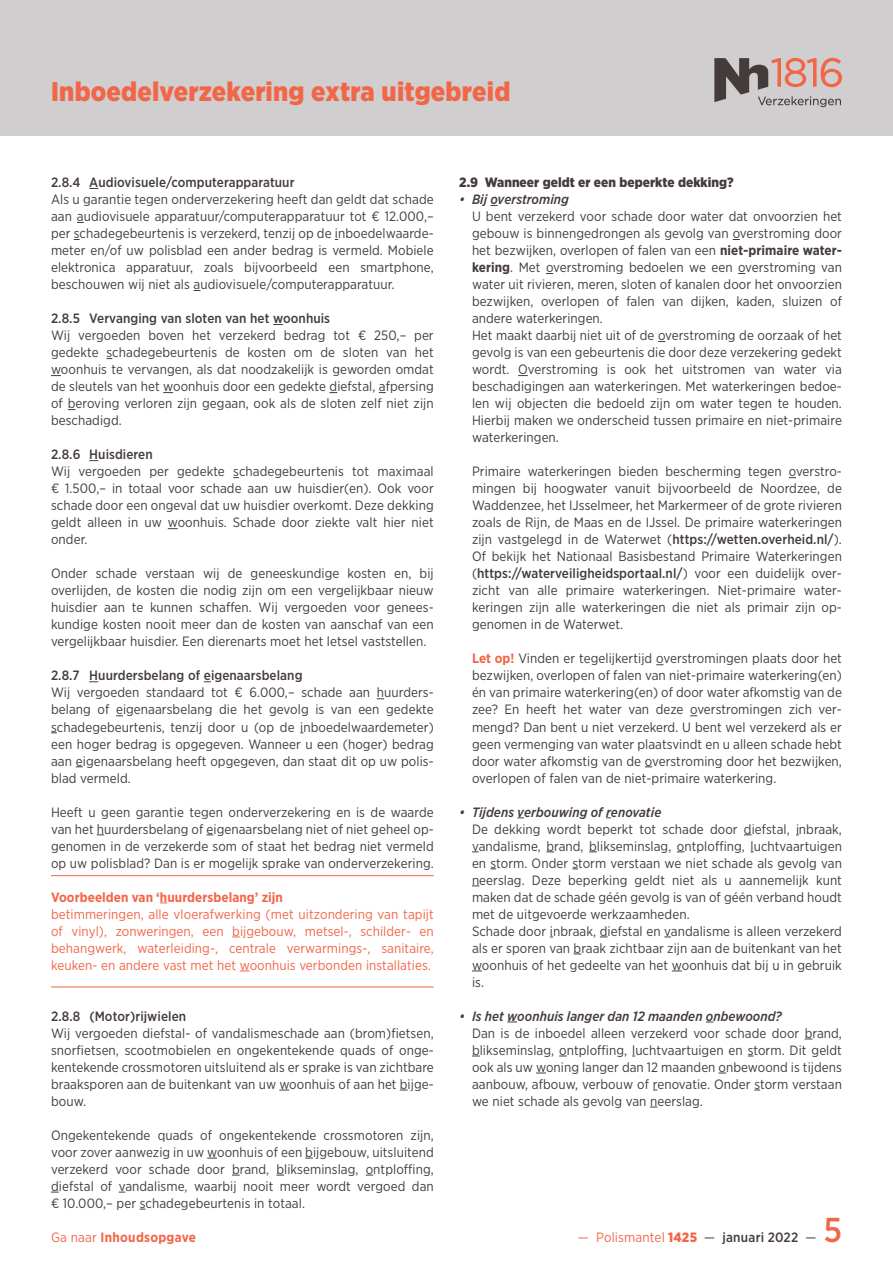
<style>
.page{position:relative;width:893px;height:1263px;background:#fff}
.page>*{position:absolute;margin:0;border:0;box-sizing:border-box;transform-origin:0 0}
.t1{font:500 34.5px "Gotham Narrow";color:#f26648}
.t2{font:900 27px "Gotham Narrow";letter-spacing:.01em;color:#f26648}
.t3{font:13.5px/17px "Gotham Narrow";letter-spacing:.005em;color:#443c3a;text-align:justify}
.t4{font:13.5px/17px "Gotham Narrow";letter-spacing:.005em;color:#f26648;text-align:justify}
.t5{font:500 13.5px "Gotham Narrow";letter-spacing:.005em;color:#443c3a}
.t6{font:italic 500 13.5px "Gotham Narrow";letter-spacing:.005em;color:#443c3a}
.t7{font:700 13.5px "Gotham Narrow";letter-spacing:.005em;color:#f26648}
.t8{font:900 13.5px "Gotham Narrow";letter-spacing:.005em;color:#443c3a}
.s1{font-weight:400}
.s2{font-weight:700}
.s3{font-weight:500}
.s4{font-weight:700;color:#f26648}
.s5{font-weight:900}
.s6{color:#443c3a}
.s7{font-weight:500;color:#443c3a}
</style>
<div class="page">
<hr style="left:51px;top:875px;width:383px;height:1px;background:#f26648">
<hr style="left:51px;top:986px;width:383px;height:1px;background:#f26648">
<div style="left:0;top:0;width:893px;height:136px;background:#d0cece"></div>
<svg style="left:714px;top:58px;width:128px;height:49px"></svg>
<h2 class="t2" style="left:51px;top:73px;width:461px">Inboedelverzekering extra uitgebreid</h2>
<p class="t5" style="left:51px;top:174px;width:245px">2.8.4 Audiovisuele/computerapparatuur</p>
<p class="t3" style="left:51px;top:191px;width:384px">Als u garantie tegen onderverzekering heeft dan geldt dat schade aan audiovisuele apparatuur/computerapparatuur tot € 12.000,– per schadegebeurtenis is verzekerd, tenzij op de inboedelwaarde&shy;meter en/of uw polisblad een ander bedrag is vermeld. Mobiele elektronica apparatuur, zoals bijvoorbeeld een smartphone, beschouwen wij niet als audiovisuele/computerapparatuur.</p>
<p class="t5" style="left:51px;top:310px;width:281px">2.8.5 Vervanging van sloten van het woonhuis</p>
<p class="t3" style="left:51px;top:327px;width:384px">Wij vergoeden boven het verzekerd bedrag tot € 250,– per gedekte schadegebeurtenis de kosten om de sloten van het woonhuis te vervangen, als dat noodzakelijk is geworden omdat de sleutels van het woonhuis door een gedekte diefstal, afpersing of beroving verloren zijn gegaan, ook als de sloten zelf niet zijn beschadigd.</p>
<p class="t5" style="left:51px;top:446px;width:103px">2.8.6 Huisdieren</p>
<p class="t3" style="left:51px;top:463px;width:384px">Wij vergoeden per gedekte schadegebeurtenis tot maximaal € 1.500,– in totaal voor schade aan uw huisdier(en). Ook voor schade door een ongeval dat uw huisdier overkomt. Deze dekking geldt alleen in uw woonhuis. Schade door ziekte valt hier niet onder.</p>
<p class="t3" style="left:51px;top:565px;width:384px">Onder schade verstaan wij de geneeskundige kosten en, bij overlijden, de kosten die nodig zijn om een vergelijkbaar nieuw huisdier aan te kunnen schaffen. Wij vergoeden voor genees&shy;kundige kosten nooit meer dan de kosten van aanschaf van een vergelijkbaar huisdier. Een dierenarts moet het letsel vaststellen.</p>
<p class="t5" style="left:51px;top:667px;width:253px">2.8.7 Huurdersbelang of eigenaarsbelang</p>
<p class="t3" style="left:51px;top:684px;width:384px">Wij vergoeden standaard tot € 6.000,– schade aan huurders&shy;belang of eigenaarsbelang die het gevolg is van een gedekte schadegebeurtenis, tenzij door u (op de inboedelwaardemeter) een hoger bedrag is opgegeven. Wanneer u een (hoger) bedrag aan eigenaarsbelang heeft opgegeven, dan staat dit op uw polis&shy;blad vermeld.</p>
<p class="t3" style="left:51px;top:803px;width:384px">Heeft u geen garantie tegen onderverzekering en is de waarde van het huurdersbelang of eigenaarsbelang niet of niet geheel op&shy;genomen in de verzekerde som of staat het bedrag niet vermeld op uw polisblad? Dan is er mogelijk sprake van onderverzekering.</p>
<p class="t7" style="left:51px;top:888px;width:233px">Voorbeelden van ‘huurdersbelang’ zijn</p>
<p class="t4" style="left:51px;top:905px;width:384px">betimmeringen, alle vloerafwerking (met uitzondering van tapijt of vinyl), zonweringen, een bijgebouw, metsel-, schilder- en behangwerk, waterleiding-, centrale verwarmings-, sanitaire, keuken- en andere vast met het woonhuis verbonden installaties.</p>
<p class="t5" style="left:51px;top:1007px;width:137px">2.8.8 (Motor)rijwielen</p>
<p class="t3" style="left:51px;top:1024px;width:384px">Wij vergoeden diefstal- of vandalismeschade aan (brom)fietsen, snorfietsen, scootmobielen en ongekentekende quads of onge&shy;kentekende crossmotoren uitsluitend als er sprake is van zichtbare braaksporen aan de buitenkant van uw woonhuis of aan het bijge&shy;bouw.</p>
<p class="t3" style="left:51px;top:1126px;width:384px">Ongekentekende quads of ongekentekende crossmotoren zijn, voor zover aanwezig in uw woonhuis of een bijgebouw, uitsluitend verzekerd voor schade door brand, blikseminslag, ontploffing, diefstal of vandalisme, waarbij nooit meer wordt vergoed dan € 10.000,– per schadegebeurtenis in totaal.</p>
<p class="t7" style="left:51px;top:1228px;width:147px"><span class="s1">Ga naar</span> Inhoudsopgave</p>
<p class="t8" style="left:459px;top:173px;width:276px">2.9 Wanneer geldt er een beperkte dekking?</p>
<p class="t6" style="left:459px;top:191px;width:111px">• Bij overstroming</p>
<p class="t3" style="left:472px;top:208px;width:371px;text-align:left">U bent verzekerd voor schade door water dat onvoorzien het gebouw is binnengedrongen als gevolg van overstroming door het bezwijken, overlopen of falen van een <span class="s2">niet-primaire water&shy;kering</span>. Met overstroming bedoelen we een overstroming van water uit rivieren, meren, sloten of kanalen door het onvoorzien bezwijken, overlopen of falen van dijken, kaden, sluizen of andere waterkeringen.<br>Het maakt daarbij niet uit of de overstroming de oorzaak of het gevolg is van een gebeurtenis die door deze verzekering gedekt wordt. Overstroming is ook het uitstromen van water via beschadigingen aan waterkeringen. Met waterkeringen bedoe&shy;len wij objecten die bedoeld zijn om water tegen te houden.<br>Hierbij maken we onderscheid tussen primaire en niet-primaire waterkeringen.</p>
<p class="t3" style="left:472px;top:463px;width:371px">Primaire waterkeringen bieden bescherming tegen overstro&shy;mingen bij hoogwater vanuit bijvoorbeeld de Noordzee, de Waddenzee, het IJsselmeer, het Markermeer of de grote rivieren zoals de Rijn, de Maas en de IJssel. De primaire waterkeringen zijn vastgelegd in de Waterwet (<span class="s3">https://wetten.overheid.nl/</span>).<br>Of bekijk het Nationaal Basisbestand Primaire Waterkeringen (<span class="s3">https://waterveiligheidsportaal.nl/</span>) voor een duidelijk over&shy;zicht van alle primaire waterkeringen. Niet-primaire water&shy;keringen zijn alle waterkeringen die niet als primair zijn op&shy;genomen in de Waterwet.</p>
<p class="t3" style="left:472px;top:650px;width:371px"><span class="s4">Let op!</span> Vinden er tegelijkertijd overstromingen plaats door het bezwijken, overlopen of falen van niet-primaire waterkering(en) én van primaire waterkering(en) of door water afkomstig van de zee? En heeft het water van deze overstromingen zich ver&shy;mengd? Dan bent u niet verzekerd. U bent wel verzekerd als er geen vermenging van water plaatsvindt en u alleen schade hebt door water afkomstig van de overstroming door het bezwijken, overlopen of falen van de niet-primaire waterkering.</p>
<p class="t6" style="left:459px;top:803px;width:204px">• Tijdens verbouwing of renovatie</p>
<p class="t3" style="left:472px;top:820px;width:371px;text-align:left">De dekking wordt beperkt tot schade door diefstal, inbraak, vandalisme, brand, blikseminslag, ontploffing, luchtvaartuigen en storm. Onder storm verstaan we niet schade als gevolg van neerslag. Deze beperking geldt niet als u aannemelijk kunt maken dat de schade géén gevolg is van of géén verband houdt met de uitgevoerde werkzaamheden.<br>Schade door inbraak, diefstal en vandalisme is alleen verzekerd als er sporen van braak zichtbaar zijn aan de buitenkant van het woonhuis of het gedeelte van het woonhuis dat bij u in gebruik is.</p>
<p class="t6" style="left:459px;top:1007px;width:324px">• Is het woonhuis langer dan 12 maanden onbewoond?</p>
<p class="t3" style="left:472px;top:1024px;width:371px">Dan is de inboedel alleen verzekerd voor schade door brand, blikseminslag, ontploffing, luchtvaartuigen en storm. Dit geldt ook als uw woning langer dan 12 maanden onbewoond is tijdens aanbouw, afbouw, verbouw of renovatie. Onder storm verstaan we niet schade als gevolg van neerslag.</p>
<p class="t4" style="left:578px;top:1228px;width:240px">— Polismantel <span class="s5">1425</span> <span class="s6">—</span> <span class="s7">januari 2022</span> <span class="s6">—</span></p>
<h1 class="t1" style="left:824px;top:1208px;width:20px">5</h1>
</div>
